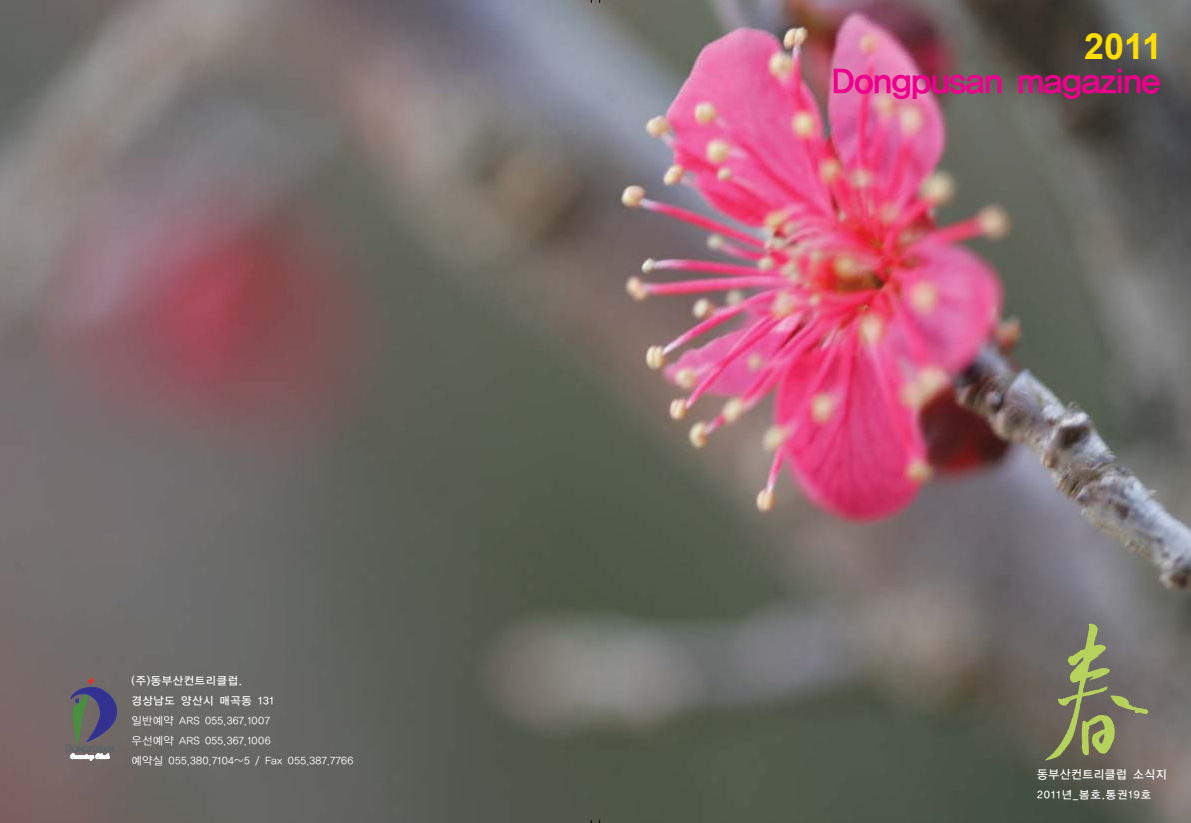
<style>
.page{position:relative;width:1191px;height:823px;background:#fff}
.page>*{position:absolute;margin:0;border:0;box-sizing:border-box;transform-origin:0 0}
.t1{font:36px "YDIYGO140 KS Cpc EUC H";letter-spacing:-.1em;color:#ec008c}
.t2{font:700 36px "Arial";color:#ffde00}
.t3{font:12px "YDIYGO130 KS Cpc EUC H";letter-spacing:-.01em;color:#fff;scale:.95 1}
.t4{font:11px/20px "YDIYGO120 KS Cpc EUC H";letter-spacing:-.035em;color:#fff}
.t5{font:11px/20px "YDIYGO130 KS Cpc EUC H";color:#fff}
.t6{font:11px "YDIYGO130 KS Cpc EUC H";letter-spacing:.03em;color:#fff}
</style>
<div class="page">
<img style="left:0;top:0;width:1191px;height:822px">
<svg style="left:1045px;top:623px;width:103px;height:137px;background:#7c7d65"></svg>
<svg style="left:64px;top:677px;width:53px;height:83px;background:#666572"></svg>
<p class="t5" style="left:131px;top:671px;width:145px">(주)동부산컨트리클럽. 경상남도 양산시 매곡동 131</p>
<p class="t4" style="left:131px;top:710px;width:224px">일반예약 ARS 055.367.1007<br>우선예약 ARS 055.367.1006<br>예약실 055.380.7104~5 / Fax 055.387.7766</p>
<h1 class="t2" style="left:1084px;top:22px;width:80px">2011</h1>
<h1 class="t1" style="left:830px;top:63px;width:333px">Dongpusan magazine</h1>
<p class="t3" style="left:1037px;top:768px;width:138px">동부산컨트리클럽 소식지</p>
<p class="t6" style="left:1037px;top:789px;width:116px">2011년_봄호.통권19호</p>
</div>
